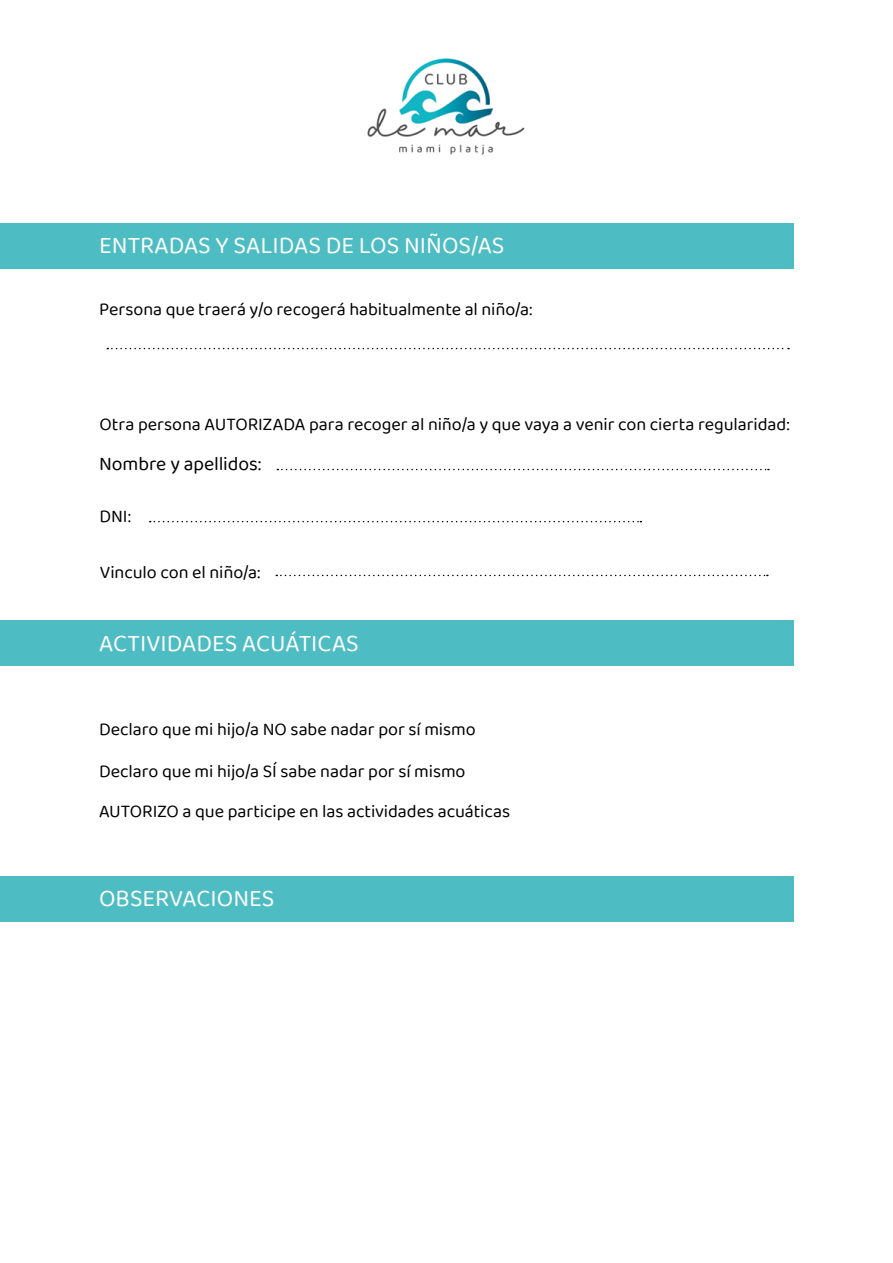
<style>
.page{position:relative;width:893px;height:1263px;background:#fff}
.page>*{position:absolute;margin:0;border:0;box-sizing:border-box;transform-origin:0 0}
.t1{font:24px "Baloo Da 2";color:#fff}
.t2{font:19.5px "Baloo Da 2";letter-spacing:-.005em;color:#000}
.t3{font:18px "Baloo Da 2";letter-spacing:-.005em;color:#000}
</style>
<div class="page">
<img style="left:367px;top:58px;width:158px;height:97px">
<div style="left:0;top:223px;width:793px;height:45px;background:#4ebdc3"></div>
<div style="left:0;top:621px;width:793px;height:45px;background:#4ebdc3"></div>
<div style="left:0;top:876px;width:793px;height:45px;background:#4ebdc3"></div>
<svg style="left:107px;top:348px;width:682px;height:1px"></svg>
<svg style="left:150px;top:521px;width:491px;height:1px"></svg>
<svg style="left:276px;top:575px;width:492px;height:1px"></svg>
<svg style="left:277px;top:469px;width:492px;height:1px"></svg>
<h1 class="t1" style="left:99px;top:231px;width:407px">ENTRADAS Y SALIDAS DE LOS NIÑOS/AS</h1>
<p class="t3" style="left:99px;top:298px;width:435px">Persona que traerá y/o recogerá habitualmente al niño/a:</p>
<p class="t3" style="left:100px;top:414px;width:692px">Otra persona AUTORIZADA para recoger al niño/a y que vaya a venir con cierta regularidad:</p>
<p class="t2" style="left:99px;top:451px;width:164px">Nombre y apellidos:</p>
<p class="t3" style="left:100px;top:505px;width:33px">DNI:</p>
<p class="t3" style="left:100px;top:561px;width:162px">Vinculo con el niño/a:</p>
<h1 class="t1" style="left:99px;top:628px;width:261px">ACTIVIDADES ACUÁTICAS</h1>
<p class="t3" style="left:99px;top:718px;width:378px">Declaro que mi hijo/a NO sabe nadar por sí mismo</p>
<p class="t3" style="left:99px;top:760px;width:368px">Declaro que mi hijo/a SÍ sabe nadar por sí mismo</p>
<p class="t3" style="left:99px;top:800px;width:412px">AUTORIZO a que participe en las actividades acuáticas</p>
<h1 class="t1" style="left:99px;top:884px;width:177px">OBSERVACIONES</h1>
</div>
